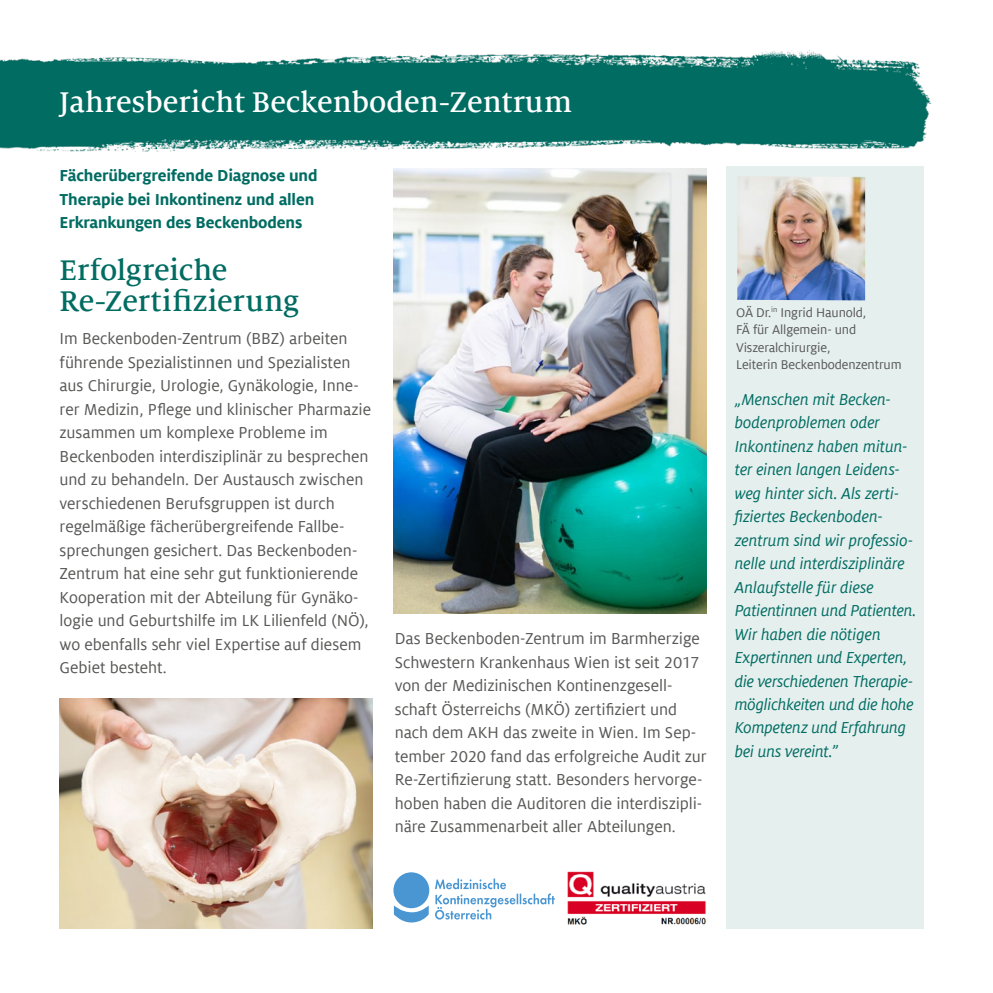
<style>
.page{position:relative;width:993px;height:993px;background:#fff}
.page>*{position:absolute;margin:0;border:0;box-sizing:border-box;transform-origin:0 0}
.t1{font:500 31.5px "Milo Serif Offc Pro";color:#fff}
.t2{font:500 31.5px/31.5px "Milo Serif Offc Pro";letter-spacing:-.01em;color:#006c62}
.t3{font:17.5px/23.4px "Milo Offc Pro";color:#575756}
.t4{font:italic 17.5px/23.4px "Milo Offc Pro";letter-spacing:-.005em;color:#006c62}
.t5{font:700 17.5px/23.4px "Milo Offc Pro";letter-spacing:-.01em;color:#006c62}
.t6{font:14px/17.5px "Milo Offc Pro";letter-spacing:-.01em;color:#575756}
</style>
<div class="page">
<div style="left:725px;top:166px;width:198px;height:762px;background:#e5efee"></div>
<img style="left:0;top:50px;width:932px;height:102px">
<img style="left:737px;top:176px;width:127px;height:124px">
<img style="left:60px;top:698px;width:312px;height:230px">
<img style="left:393px;top:169px;width:313px;height:444px">
<svg style="left:393px;top:872px;width:36px;height:50px"></svg>
<svg style="left:435px;top:878px;width:119px;height:41px"></svg>
<img style="left:567px;top:871px;width:139px;height:54px">
<h1 class="t1" style="left:60px;top:84px;width:513px">Jahresbericht Beckenboden-Zentrum</h1>
<p class="t5" style="left:60px;top:164px;width:259px">Fächerübergreifende Diagnose und<br>Therapie bei Inkontinenz und allen<br>Erkrankungen des Beckenbodens</p>
<h1 class="t2" style="left:60px;top:254px;width:241px">Erfolgreiche<br>Re-Zertifizierung</h1>
<p class="t3" style="left:60px;top:327px;width:313px">Im Beckenboden-Zentrum (BBZ) arbeiten führende Spezialistinnen und Spezialisten aus Chirurgie, Urologie, Gynäkologie, Inne&shy;rer Medizin, Pflege und klinischer Pharmazie zusammen um komplexe Probleme im Beckenboden interdisziplinär zu besprechen und zu behandeln. Der Austausch zwischen verschiedenen Berufsgruppen ist durch regelmäßige fächerübergreifende Fallbe&shy;sprechungen gesichert. Das Beckenboden-Zentrum hat eine sehr gut funktionierende Kooperation mit der Abteilung für Gynäko&shy;logie und Geburtshilfe im LK Lilienfeld (NÖ), wo ebenfalls sehr viel Expertise auf diesem Gebiet besteht.</p>
<p class="t3" style="left:394px;top:627px;width:313px">Das Beckenboden-Zentrum im Barmherzige Schwestern Krankenhaus Wien ist seit 2017 von der Medizinischen Kontinenzgesell&shy;schaft Österreichs (MKÖ) zertifiziert und nach dem AKH das zweite in Wien. Im Sep&shy;tember 2020 fand das erfolgreiche Audit zur Re-Zertifizierung statt. Besonders hervorge&shy;hoben haben die Auditoren die interdiszipli&shy;näre Zusammenarbeit aller Abteilungen.</p>
<p class="t6" style="left:735px;top:303px;width:167px">OÄ Dr.<sup>in</sup> Ingrid Haunold,<br>FÄ für Allgemein- und<br>Viszeralchirurgie,<br>Leiterin Beckenbodenzentrum</p>
<p class="t4" style="left:734px;top:387px;width:183px">„Menschen mit Becken&shy;bodenproblemen oder<br>Inkontinenz haben mitun&shy;ter einen langen Leidens&shy;weg hinter sich. Als zerti&shy;fiziertes Beckenboden&shy;zentrum sind wir professio&shy;nelle und interdisziplinäre<br>Anlaufstelle für diese<br>Patientinnen und Patienten.<br>Wir haben die nötigen<br>Expertinnen und Experten, die verschiedenen Therapie&shy;möglichkeiten und die hohe<br>Kompetenz und Erfahrung bei uns vereint.”</p>
</div>
